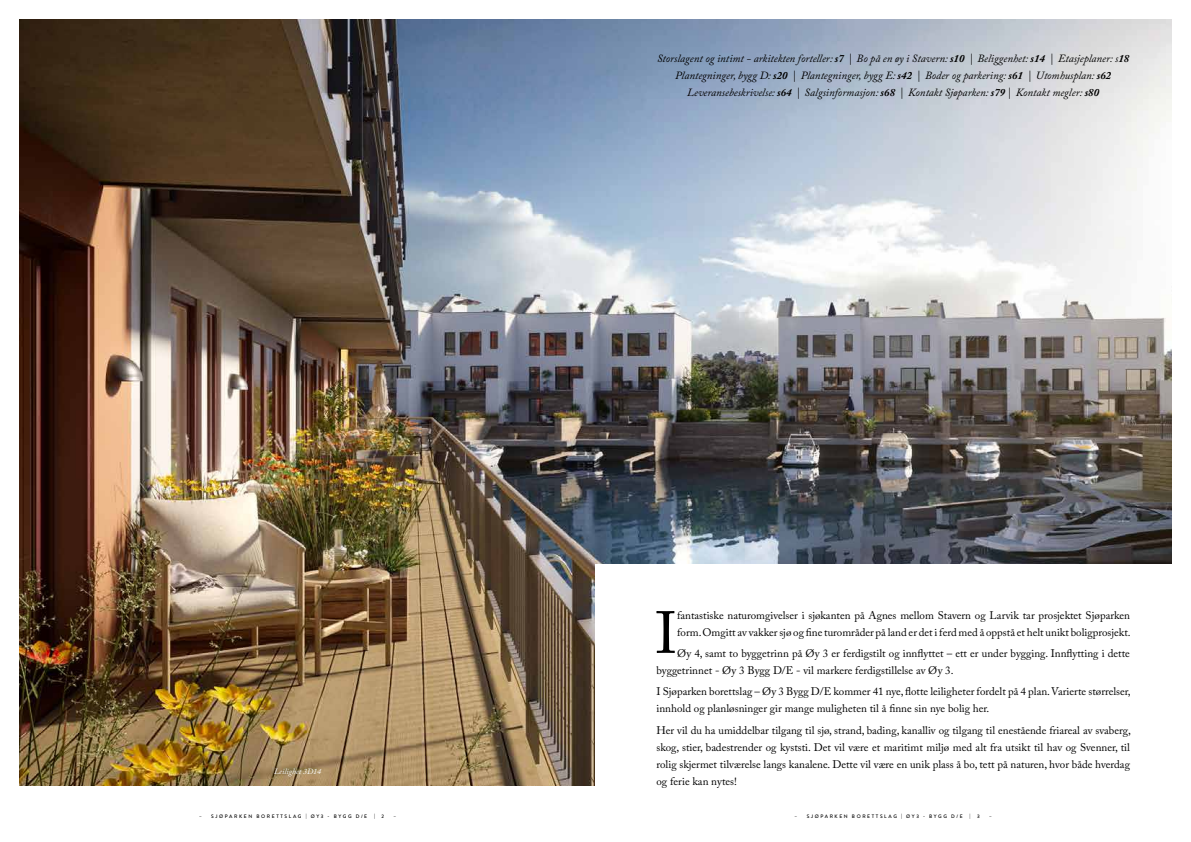
<style>
.page{position:relative;width:1191px;height:842px;background:#fff}
.page>*{position:absolute;margin:0;border:0;box-sizing:border-box;transform-origin:0 0}
.t1{font:58.8px "Adobe Caslon Pro";color:#000}
.t2{font:11px/17px "Adobe Caslon Pro";color:#000}
.t3{font:italic 11px/17.2px "Adobe Caslon Pro";color:#000;text-align:center}
.t4{font:italic 8px "Adobe Caslon Pro";color:#fff}
.t5{font:500 5px "Brandon Grotesque";letter-spacing:.32em;color:#000}
.s1{font-weight:700}
</style>
<div class="page">
<img style="left:20px;top:20px;width:1151px;height:765px">
<div style="left:595px;top:564px;width:596px;height:225px;background:#fff"></div>
<p class="t4" style="left:274px;top:766px;width:48px">Leilighet 3D14</p>
<p class="t3" style="left:657px;top:50px;width:474px">Storslagent og intimt - arkitekten forteller: <span class="s1">s7</span> | Bo på en øy i Stavern: <span class="s1">s10</span> | Beliggenhet: <span class="s1">s14</span> | Etasjeplaner: s<span class="s1">18<br></span>Plantegninger, bygg D: <span class="s1">s20</span> | Plantegninger, bygg E: <span class="s1">s42</span> | Boder og parkering: <span class="s1">s61</span> | Utomhusplan: <span class="s1">s62<br></span>Leveransebeskrivelse: <span class="s1">s64</span> | Salgsinformasjon: <span class="s1">s68</span> | Kontakt Sjøparken: <span class="s1">s79</span> | Kontakt megler: <span class="s1">s80</span></p>
<h1 class="t1" style="left:655px;top:598px;width:23px">I</h1>
<p class="t2" style="left:677px;top:606px;width:455px">fantastiske naturomgivelser i sjøkanten på Agnes mellom Stavern og Larvik tar prosjektet Sjøparken form. Omgitt av vakker sjø og fine turområder på land er det i ferd med å oppstå et helt unikt boligprosjekt.</p>
<p class="t2" style="left:656px;top:645px;width:475px;text-indent:21px">Øy 4, samt to byggetrinn på Øy 3 er ferdigstilt og innflyttet – ett er under bygging. Innflytting i dette byggetrinnet - Øy 3 Bygg D/E - vil markere ferdigstillelse av Øy 3.</p>
<p class="t2" style="left:656px;top:683px;width:476px">I Sjøparken borettslag – Øy 3 Bygg D/E kommer 41 nye, flotte leiligheter fordelt på 4 plan. Varierte størrelser, innhold og planløsninger gir mange muligheten til å finne sin nye bolig her.</p>
<p class="t2" style="left:656px;top:721px;width:476px;text-align:justify">Her vil du ha umiddelbar tilgang til sjø, strand, bading, kanalliv og tilgang til enestående friareal av svaberg, skog, stier, badestrender og kyststi. Det vil være et maritimt miljø med alt fra utsikt til hav og Svenner, til rolig skjermet tilværelse langs kanalene. Dette vil være en unik plass å bo, tett på naturen, hvor både hverdag og ferie kan nytes!</p>
<p class="t5" style="left:199px;top:813px;width:169px">– SJØPARKEN BORETTSLAG | ØY3 - BYGG D/E</p>
<p class="t5" style="left:374px;top:813px;width:2px">|</p>
<p class="t5" style="left:382px;top:813px;width:4px">2</p>
<p class="t5" style="left:393px;top:813px;width:4px">–</p>
<p class="t5" style="left:794px;top:813px;width:169px">– SJØPARKEN BORETTSLAG | ØY3 - BYGG D/E</p>
<p class="t5" style="left:969px;top:813px;width:2px">|</p>
<p class="t5" style="left:977px;top:813px;width:4px">3</p>
<p class="t5" style="left:989px;top:813px;width:4px">–</p>
</div>
